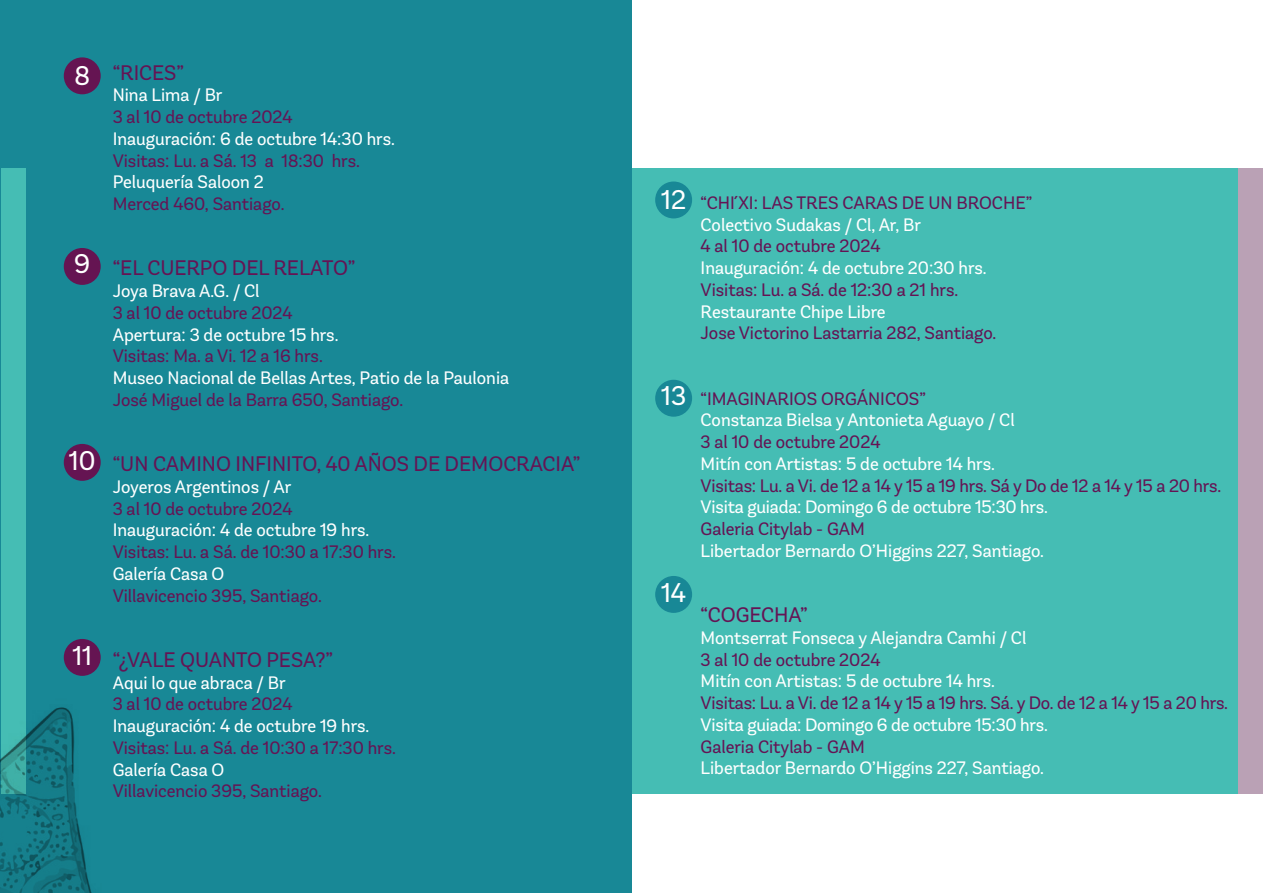
<style>
.page{position:relative;width:1263px;height:893px;background:#fff}
.page>*{position:absolute;margin:0;border:0;box-sizing:border-box;transform-origin:0 0}
.t1{font:27px "Andes Neue Alt 1";color:#fff}
.t2{font:21px "Andes Neue Alt 1";color:#651454}
.t3{font:18px "Andes Neue Alt 1";color:#fff}
.t4{font:18px "Andes Neue Alt 1";color:#651454}
.t5{font:18px "Andes Neue Alt 1";color:#651452}
</style>
<div class="page">
<div style="left:629px;top:168px;width:634px;height:626px;background:#45bdb4"></div>
<div style="left:0;top:0;width:631px;height:893px;background:#188896"></div>
<div style="left:1238px;top:168px;width:25px;height:626px;background:#baa1b5"></div>
<div style="left:1px;top:168px;width:25px;height:626px;background:#45bdb4"></div>
<img style="left:0;top:707px;width:92px;height:186px">
<div style="left:64px;top:57px;width:37px;height:37px;background:#651452;border-radius:50%"></div>
<div style="left:655px;top:182px;width:37px;height:36px;background:#188896;border-radius:50%"></div>
<div style="left:64px;top:248px;width:37px;height:37px;background:#651452;border-radius:50%"></div>
<div style="left:655px;top:380px;width:37px;height:37px;background:#188896;border-radius:50%"></div>
<div style="left:64px;top:444px;width:37px;height:37px;background:#651452;border-radius:50%"></div>
<div style="left:655px;top:576px;width:37px;height:37px;background:#188896;border-radius:50%"></div>
<div style="left:64px;top:639px;width:37px;height:37px;background:#651452;border-radius:50%"></div>
<hr style="left:1262px;top:0;width:1px;height:893px;background:#722773">
<h1 class="t1" style="left:74px;top:59px;width:17px">8</h1>
<p class="t2" style="left:113px;top:59px;width:73px">“RICES”</p>
<p class="t3" style="left:113px;top:84px;width:111px">Nina Lima / Br</p>
<p class="t4" style="left:113px;top:106px;width:181px">3 al 10 de octubre 2024</p>
<p class="t3" style="left:113px;top:127px;width:284px">Inauguración: 6 de octubre 14:30 hrs.</p>
<p class="t4" style="left:113px;top:149px;width:249px">Visitas: Lu. a Sá. 13 a 18:30 hrs.</p>
<p class="t3" style="left:113px;top:171px;width:153px">Peluquería Saloon 2</p>
<p class="t4" style="left:113px;top:192px;width:173px">Merced 460, Santiago.</p>
<h1 class="t1" style="left:74px;top:247px;width:18px">9</h1>
<p class="t2" style="left:113px;top:255px;width:244px">“EL CUERPO DEL RELATO”</p>
<p class="t3" style="left:113px;top:280px;width:148px">Joya Brava A.G. / Cl</p>
<p class="t4" style="left:113px;top:301px;width:181px">3 al 10 de octubre 2024</p>
<p class="t3" style="left:113px;top:323px;width:227px">Apertura: 3 de octubre 15 hrs.</p>
<p class="t4" style="left:113px;top:345px;width:212px">Visitas: Ma. a Vi. 12 a 16 hrs.</p>
<p class="t3" style="left:113px;top:366px;width:398px">Museo Nacional de Bellas Artes, Patio de la Paulonia</p>
<p class="t4" style="left:113px;top:388px;width:292px">José Miguel de la Barra 650, Santiago.</p>
<h1 class="t1" style="left:69px;top:444px;width:28px">10</h1>
<p class="t2" style="left:113px;top:451px;width:469px">“UN CAMINO INFINITO, 40 AÑOS DE DEMOCRACIA”</p>
<p class="t3" style="left:113px;top:475px;width:180px">Joyeros Argentinos / Ar</p>
<p class="t4" style="left:113px;top:497px;width:181px">3 al 10 de octubre 2024</p>
<p class="t3" style="left:113px;top:519px;width:258px">Inauguración: 4 de octubre 19 hrs.</p>
<p class="t5" style="left:113px;top:540px;width:285px">Visitas: Lu. a Sá. de 10:30 a 17:30 hrs.</p>
<p class="t3" style="left:113px;top:562px;width:113px">Galería Casa O</p>
<p class="t5" style="left:113px;top:584px;width:211px">Villavicencio 395, Santiago.</p>
<h1 class="t1" style="left:72px;top:639px;width:21px">11</h1>
<p class="t2" style="left:113px;top:646px;width:222px">“¿VALE QUANTO PESA?”</p>
<p class="t3" style="left:113px;top:671px;width:174px">Aqui lo que abraca / Br</p>
<p class="t4" style="left:113px;top:693px;width:181px">3 al 10 de octubre 2024</p>
<p class="t3" style="left:113px;top:715px;width:258px">Inauguración: 4 de octubre 19 hrs.</p>
<p class="t4" style="left:113px;top:736px;width:285px">Visitas: Lu. a Sá. de 10:30 a 17:30 hrs.</p>
<p class="t3" style="left:113px;top:758px;width:113px">Galería Casa O</p>
<p class="t4" style="left:113px;top:780px;width:211px">Villavicencio 395, Santiago.</p>
<h1 class="t1" style="left:661px;top:183px;width:26px">12</h1>
<p class="t4" style="left:701px;top:191px;width:333px">“CHI ́XI: LAS TRES CARAS DE UN BROCHE”</p>
<p class="t3" style="left:701px;top:213px;width:222px">Colectivo Sudakas / Cl, Ar, Br</p>
<p class="t4" style="left:701px;top:235px;width:182px">4 al 10 de octubre 2024</p>
<p class="t3" style="left:701px;top:257px;width:288px">Inauguración: 4 de octubre 20:30 hrs.</p>
<p class="t4" style="left:701px;top:278px;width:259px">Visitas: Lu. a Sá. de 12:30 a 21 hrs.</p>
<p class="t3" style="left:701px;top:300px;width:187px">Restaurante Chipe Libre</p>
<p class="t4" style="left:701px;top:322px;width:297px">Jose Victorino Lastarria 282, Santiago.</p>
<h1 class="t1" style="left:661px;top:379px;width:26px">13</h1>
<h1 class="t1" style="left:661px;top:576px;width:27px">14</h1>
<p class="t4" style="left:701px;top:387px;width:227px">“IMAGINARIOS ORGÁNICOS”</p>
<p class="t3" style="left:701px;top:409px;width:316px">Constanza Bielsa y Antonieta Aguayo / Cl</p>
<p class="t4" style="left:701px;top:430px;width:181px">3 al 10 de octubre 2024</p>
<p class="t3" style="left:701px;top:452px;width:296px">Mitín con Artistas: 5 de octubre 14 hrs.</p>
<p class="t4" style="left:701px;top:474px;width:522px">Visitas: Lu. a Vi. de 12 a 14 y 15 a 19 hrs. Sá y Do de 12 a 14 y 15 a 20 hrs.</p>
<p class="t3" style="left:701px;top:496px;width:349px">Visita guiada: Domingo 6 de octubre 15:30 hrs.</p>
<p class="t4" style="left:701px;top:517px;width:166px">Galeria Citylab - GAM</p>
<p class="t3" style="left:701px;top:539px;width:345px">Libertador Bernardo O’Higgins 227, Santiago.</p>
<p class="t2" style="left:701px;top:602px;width:109px">“COGECHA”</p>
<p class="t3" style="left:701px;top:626px;width:327px">Montserrat Fonseca y Alejandra Camhi / Cl</p>
<p class="t4" style="left:701px;top:648px;width:181px">3 al 10 de octubre 2024</p>
<p class="t3" style="left:701px;top:670px;width:296px">Mitín con Artistas: 5 de octubre 14 hrs.</p>
<p class="t4" style="left:701px;top:692px;width:529px">Visitas: Lu. a Vi. de 12 a 14 y 15 a 19 hrs. Sá. y Do. de 12 a 14 y 15 a 20 hrs.</p>
<p class="t3" style="left:701px;top:713px;width:349px">Visita guiada: Domingo 6 de octubre 15:30 hrs.</p>
<p class="t4" style="left:701px;top:735px;width:166px">Galeria Citylab - GAM</p>
<p class="t3" style="left:701px;top:757px;width:345px">Libertador Bernardo O’Higgins 227, Santiago.</p>
</div>
